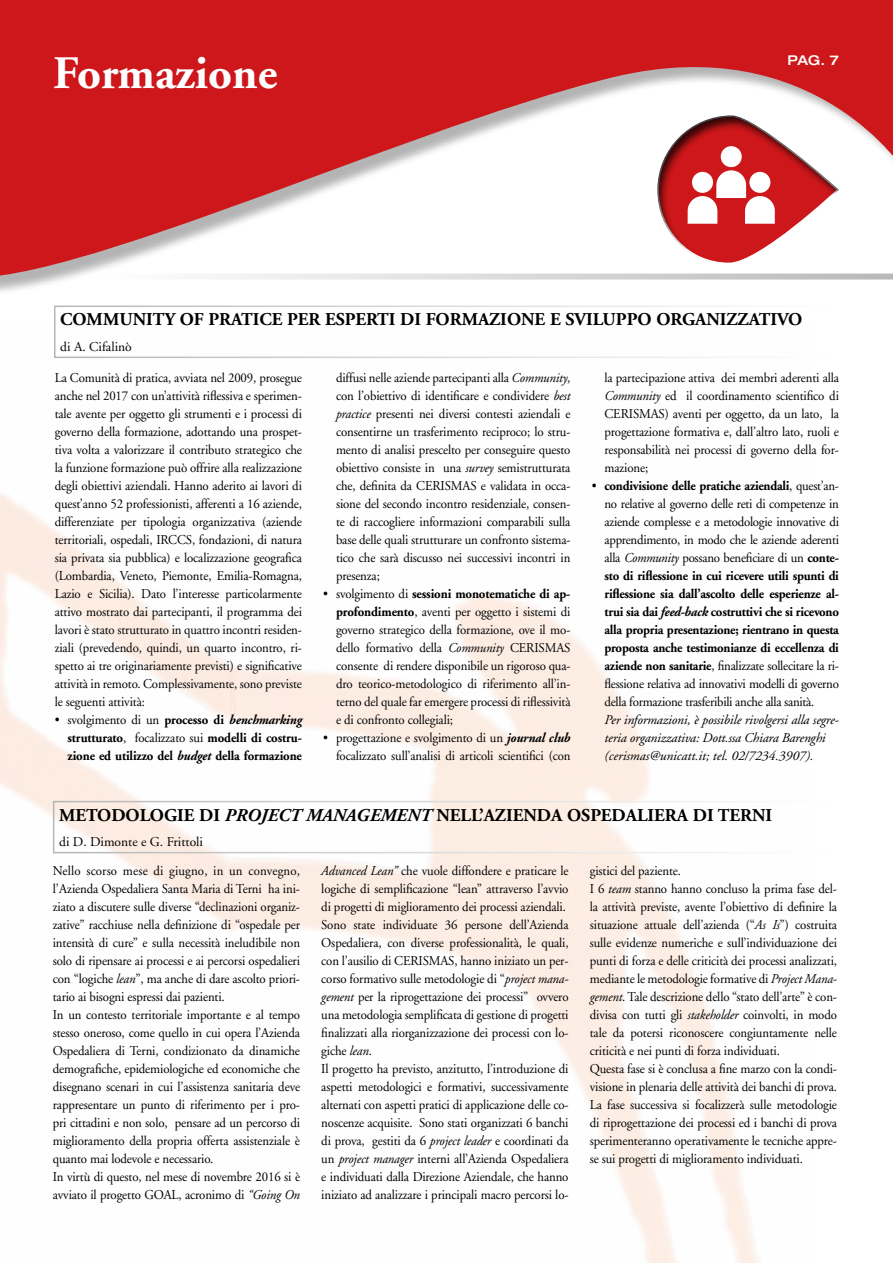
<style>
.page{position:relative;width:893px;height:1263px;background:#fff}
.page>*{position:absolute;margin:0;border:0;box-sizing:border-box;transform-origin:0 0}
.t1{font:700 46.5px "Adobe Garamond";color:#fff}
.t2{font:700 18px "Adobe Garamond";color:#000}
.t3{font:13.5px/18px "Adobe Garamond";letter-spacing:-.01em;color:#000;text-align:justify;scale:.95 1}
.t4{font:italic 13.5px/18px "Adobe Garamond";letter-spacing:-.01em;color:#000}
.t5{font:700 13.5px/18px "Adobe Garamond";letter-spacing:-.01em;color:#000;text-align:justify;scale:.95 1}
.t6{font:13.5px "Adobe Garamond";letter-spacing:-.01em;color:#000}
.t7{font:500 expanded 13.5px "Helvetica Neue";color:#fff}
.s1{font-weight:400}
.s2{font-style:italic}
.s3{font-weight:700}
.s4{font-weight:700;font-style:italic}
</style>
<div class="page">
<svg style="left:0;top:0;width:893px;height:306px;fill:#cd171a"></svg>
<div style="left:656px;top:114px;width:184px;height:151px;background:#000;opacity:.75"></div>
<div style="left:721px;top:146px;width:21px;height:21px;background:#fff;border-radius:50%"></div>
<svg style="left:688px;top:170px;width:87px;height:54px"></svg>
<svg style="left:91px;top:274px;width:802px;height:6px"></svg>
<div style="left:54px;top:306px;width:785px;height:52px;border:2px solid #fff"></div>
<div style="left:53px;top:801px;width:785px;height:52px;border:2px solid #fff"></div>
<h1 class="t1" style="left:53px;top:48px;width:226px">Formazione</h1>
<p class="t7" style="left:787px;top:52px;width:53px">PAG. 7</p>
<p class="t7" style="left:829px;top:52px;width:11px">3</p>
<h2 class="t2" style="left:60px;top:310px;width:744px">COMMUNITY OF PRATICE PER ESPERTI DI FORMAZIONE E SVILUPPO ORGANIZZATIVO</h2>
<p class="t6" style="left:60px;top:339px;width:73px">di A. Cifalinò</p>
<p class="t3" style="left:55px;top:369px;width:262px">La Comunità di pratica, avviata nel 2009, prosegue anche nel 2017 con un’attività riflessiva e sperimen&shy;tale avente per oggetto gli strumenti e i processi di governo della formazione, adottando una prospet&shy;tiva volta a valorizzare il contributo strategico che la funzione formazione può offrire alla realizzazione degli obiettivi aziendali. Hanno aderito ai lavori di quest’anno 52 professionisti, afferenti a 16 aziende, differenziate per tipologia organizzativa (aziende territoriali, ospedali, IRCCS, fondazioni, di natura sia privata sia pubblica) e localizzazione geografica (Lombardia, Veneto, Piemonte, Emilia-Romagna, Lazio e Sicilia). Dato l’interesse particolarmente attivo mostrato dai partecipanti, il programma dei lavori è stato strutturato in quattro incontri residen&shy;ziali (prevedendo, quindi, un quarto incontro, ri&shy;spetto ai tre originariamente previsti) e significative attività in remoto. Complessivamente, sono previste le seguenti attività:</p>
<p class="t5" style="left:68px;top:711px;width:248px;text-indent:-13px"><span class="s1">• svolgimento di un</span> processo di <span class="s2">benchmarking </span>strutturato<span class="s1">, focalizzato sui</span> modelli di costru&shy;zione ed utilizzo del <span class="s2">budget</span> della formazione</p>
<p class="t3" style="left:336px;top:369px;width:248px">diffusi nelle aziende partecipanti alla <span class="s2">Community</span>, con l’obiettivo di identificare e condividere <span class="s2">best practice</span> presenti nei diversi contesti aziendali e consentirne un trasferimento reciproco; lo stru&shy;mento di analisi prescelto per conseguire questo obiettivo consiste in una <span class="s2">survey</span> semistrutturata che, definita da CERISMAS e validata in occa&shy;sione del secondo incontro residenziale, consen&shy;te di raccogliere informazioni comparabili sulla base delle quali strutturare un confronto sistema&shy;tico che sarà discusso nei successivi incontri in presenza;</p>
<p class="t3" style="left:336px;top:585px;width:248px;text-indent:-13px">• svolgimento di <span class="s3">sessioni monotematiche di ap&shy;profondimento</span>, aventi per oggetto i sistemi di governo strategico della formazione, ove il mo&shy;dello formativo della <span class="s2">Community</span> CERISMAS consente di rendere disponibile un rigoroso qua&shy;dro teorico-metodologico di riferimento all’in&shy;terno del quale far emergere processi di riflessività e di confronto collegiali;</p>
<p class="t3" style="left:323px;top:729px;width:262px;text-align:right">• progettazione e svolgimento di un <span class="s4">journal club </span>focalizzato sull’analisi di articoli scientifici (con</p>
<p class="t3" style="left:604px;top:369px;width:248px">la partecipazione attiva dei membri aderenti alla <span class="s2">Community</span> ed il coordinamento scientifico di CERISMAS) aventi per oggetto, da un lato, la progettazione formativa e, dall’altro lato, ruoli e responsabilità nei processi di governo della for&shy;mazione;</p>
<p class="t3" style="left:604px;top:477px;width:248px;text-indent:-13px">• <span class="s3">condivisione delle pratiche aziendali</span>, quest’an&shy;no relative al governo delle reti di competenze in aziende complesse e a metodologie innovative di apprendimento, in modo che le aziende aderenti alla <span class="s2">Community</span> possano beneficiare di un <span class="s3">conte&shy;sto di riflessione in cui ricevere utili spunti di riflessione sia dall’ascolto delle esperienze al&shy;trui sia dai</span> <span class="s4">feed-back</span> <span class="s3">costruttivi che si ricevono alla propria presentazione; rientrano in questa proposta anche testimonianze di eccellenza di aziende non sanitarie</span>, finalizzate sollecitare la ri&shy;flessione relativa ad innovativi modelli di governo della formazione trasferibili anche alla sanità.</p>
<p class="t4" style="left:604px;top:711px;width:236px">Per informazioni, è possibile rivolgersi alla segre&shy;teria organizzativa: Dott.ssa Chiara Barenghi (cerismas@unicatt.it; tel. 02/7234.3907).</p>
<h2 class="t2" style="left:59px;top:805px;width:714px">METODOLOGIE DI <span class="s2">PROJECT MANAGEMENT</span> NELL’AZIENDA OSPEDALIERA DI TERNI</h2>
<p class="t6" style="left:59px;top:835px;width:145px">di D. Dimonte e G. Frittoli</p>
<p class="t3" style="left:53px;top:862px;width:262px;text-align:left">Nello scorso mese di giugno, in un convegno, l’Azienda Ospedaliera Santa Maria di Terni ha ini&shy;ziato a discutere sulle diverse “declinazioni organiz&shy;zative” racchiuse nella definizione di “ospedale per intensità di cure” e sulla necessità ineludibile non solo di ripensare ai processi e ai percorsi ospedalieri con “logiche <span class="s2">lean</span>”, ma anche di dare ascolto priori&shy;tario ai bisogni espressi dai pazienti.<br>In un contesto territoriale importante e al tempo stesso oneroso, come quello in cui opera l’Azienda Ospedaliera di Terni, condizionato da dinamiche demografiche, epidemiologiche ed economiche che disegnano scenari in cui l’assistenza sanitaria deve rappresentare un punto di riferimento per i pro&shy;pri cittadini e non solo, pensare ad un percorso di miglioramento della propria offerta assistenziale è quanto mai lodevole e necessario.<br>In virtù di questo, nel mese di novembre 2016 si è avviato il progetto GOAL, acronimo di <span class="s2">“Going On</span></p>
<p class="t3" style="left:321px;top:862px;width:262px;text-align:left"><span class="s2">Advanced Lean”</span> che vuole diffondere e praticare le logiche di semplificazione “lean” attraverso l’avvio di progetti di miglioramento dei processi aziendali.<br>Sono state individuate 36 persone dell’Azienda Ospedaliera, con diverse professionalità, le quali, con l’ausilio di CERISMAS, hanno iniziato un per&shy;corso formativo sulle metodologie di “<span class="s2">project mana&shy;gement</span> per la riprogettazione dei processi” ovvero una metodologia semplificata di gestione di progetti finalizzati alla riorganizzazione dei processi con lo&shy;giche <span class="s2">lean</span>.<br>Il progetto ha previsto, anzitutto, l’introduzione di aspetti metodologici e formativi, successivamente alternati con aspetti pratici di applicazione delle co&shy;noscenze acquisite. Sono stati organizzati 6 banchi di prova, gestiti da 6 <span class="s2">project leader</span> e coordinati da un <span class="s2">project manager</span> interni all’Azienda Ospedaliera e individuati dalla Direzione Aziendale, che hanno iniziato ad analizzare i principali macro percorsi lo-</p>
<p class="t3" style="left:590px;top:862px;width:262px;text-align:left">gistici del paziente.<br>I 6 <span class="s2">team</span> stanno hanno concluso la prima fase del&shy;la attività previste, avente l’obiettivo di definire la situazione attuale dell’azienda (“<span class="s2">As Is</span>”) costruita sulle evidenze numeriche e sull’individuazione dei punti di forza e delle criticità dei processi analizzati, mediante le metodologie formative di <span class="s2">Project Mana&shy;gement</span>. Tale descrizione dello “stato dell’arte” è con&shy;divisa con tutti gli <span class="s2">stakeholder</span> coinvolti, in modo tale da potersi riconoscere congiuntamente nelle criticità e nei punti di forza individuati.<br>Questa fase si è conclusa a fine marzo con la condi&shy;visione in plenaria delle attività dei banchi di prova.<br>La fase successiva si focalizzerà sulle metodologie di riprogettazione dei processi ed i banchi di prova sperimenteranno operativamente le tecniche appre&shy;se sui progetti di miglioramento individuati.</p>
</div>
